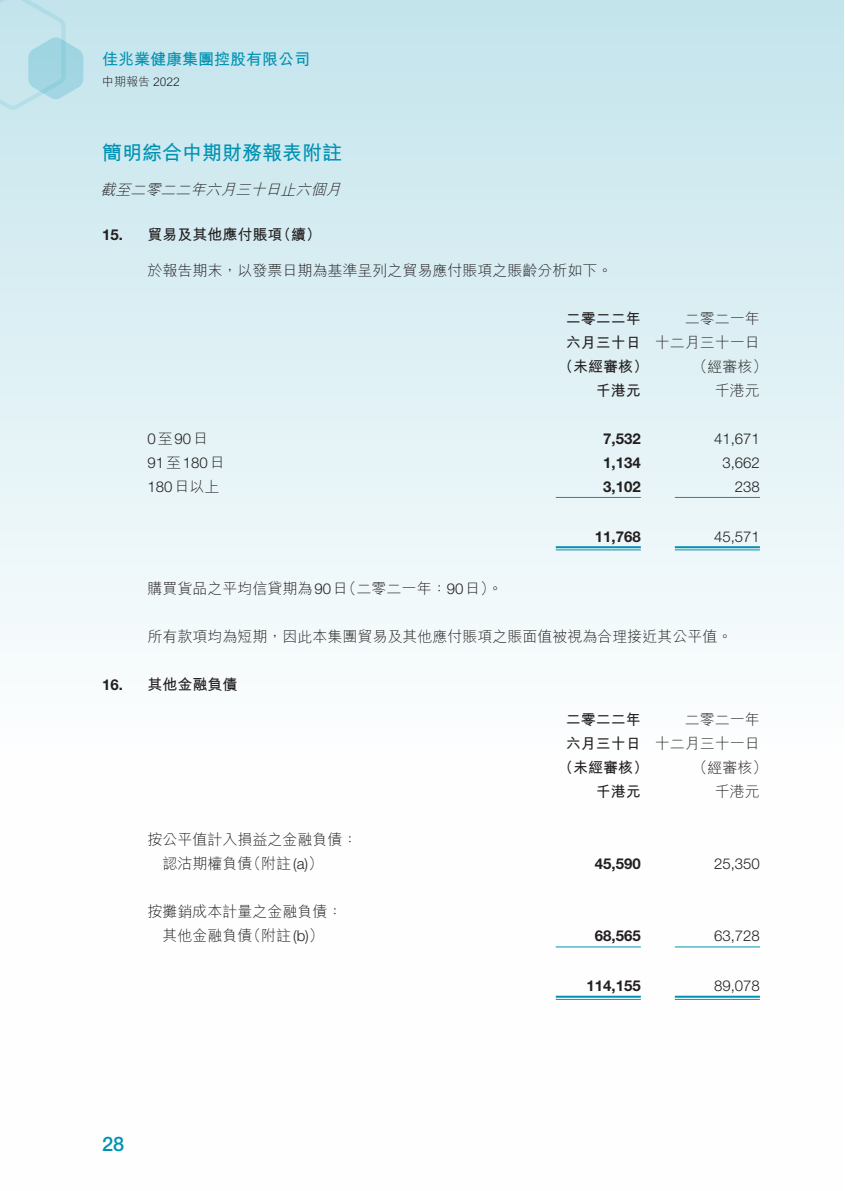
<style>
.page{position:relative;width:845px;height:1191px;background:#fff}
.page>*{position:absolute;margin:0;border:0;box-sizing:border-box;transform-origin:0 0}
.t1{font:700 20px "M Hei HK";color:#0092b3}
.t2{font:500 20px "Helvetica Neue LT Std";color:#0092b3}
.t3{font:700 16px "M Hei HK";color:#0092b3}
.Table_2_Colume{font:300 15px "M Hei HK";color:#231f20}
.body{font:300 15px "M Hei HK";color:#231f20}
.Table_2_Colume-2{font:300 15px "Helvetica Neue LT Std";color:#231f20}
.Table_2_Colume-3{font:700 15px "Helvetica Neue LT Std";color:#231f20}
.Table_2_Colume-4{font:700 15px "M Hei HK";color:#231f20}
.Subhead_2{font:700 15px "M Hei HK";color:#231f20}
.t4{font:italic 300 15px "M Hei HK";color:#231f20}
.t5{font:300 12px "M Hei HK";color:#231f20}
.s1{font-family:"Helvetica Neue LT Std"}
.s2{font-weight:700}
.s3{font-family:"M Hei HK"}
</style>
<div class="page">
<div style="left:0;top:0;width:843px;height:1191px;background:linear-gradient(to bottom,#cbe7ef,#fff)"></div>
<svg style="left:0;top:0;width:83px;height:114px;background:#bae0e9"></svg>
<hr style="left:556px;top:497px;width:85px;height:1px;background:#0092b3">
<hr style="left:675px;top:497px;width:85px;height:1px;background:#0092b3">
<hr style="left:556px;top:546px;width:85px;height:2px;background:#0092b3">
<hr style="left:556px;top:549px;width:85px;height:1px;background:#0092b3">
<hr style="left:675px;top:546px;width:85px;height:2px;background:#0092b3">
<hr style="left:675px;top:549px;width:85px;height:1px;background:#0092b3">
<hr style="left:556px;top:946px;width:85px;height:1px;background:#0092b3">
<hr style="left:675px;top:946px;width:85px;height:1px;background:#0092b3">
<hr style="left:556px;top:995px;width:85px;height:2px;background:#0092b3">
<hr style="left:556px;top:999px;width:85px;height:1px;background:#0092b3">
<hr style="left:675px;top:995px;width:85px;height:2px;background:#0092b3">
<hr style="left:675px;top:999px;width:85px;height:1px;background:#0092b3">
<p class="t3" style="left:102px;top:48px;width:210px">佳兆業健康集團控股有限公司</p>
<p class="t5" style="left:102px;top:75px;width:79px">中期報告 2022</p>
<h1 class="t1" style="left:102px;top:138px;width:242px">簡明綜合中期財務報表附註</h1>
<p class="t4" style="left:101px;top:182px;width:245px">截至二零二二年六月三十日止六個月</p>
<p class="Subhead_2" style="left:102px;top:224px;width:221px"><span class="s1">15.</span> 貿易及其他應付賬項（續）</p>
<p class="body" style="left:147px;top:262px;width:467px">於報告期末，以發票日期為基準呈列之貿易應付賬項之賬齡分析如下。</p>
<p class="Table_2_Colume-4" style="left:566px;top:307px;width:76px">二零二二年</p>
<p class="Table_2_Colume" style="left:685px;top:310px;width:76px">二零二一年</p>
<p class="Table_2_Colume" style="left:566px;top:334px;width:196px"><span class="s2">六月三十日</span> 十二月三十一日</p>
<p class="Table_2_Colume-4" style="left:558px;top:355px;width:91px">（未經審核）</p>
<p class="Table_2_Colume" style="left:692px;top:358px;width:76px">（經審核）</p>
<p class="Table_2_Colume-4" style="left:596px;top:379px;width:46px">千港元</p>
<p class="Table_2_Colume" style="left:715px;top:382px;width:46px">千港元</p>
<p class="Table_2_Colume-2" style="left:147px;top:429px;width:62px">0<span class="s3">至</span>90<span class="s3">日</span></p>
<p class="Table_2_Colume-3" style="left:603px;top:429px;width:39px">7,532</p>
<p class="Table_2_Colume-2" style="left:714px;top:429px;width:47px">41,671</p>
<p class="Table_2_Colume-2" style="left:147px;top:453px;width:79px">91<span class="s3">至</span>180<span class="s3">日</span></p>
<p class="Table_2_Colume-3" style="left:603px;top:453px;width:39px">1,134</p>
<p class="Table_2_Colume-2" style="left:722px;top:453px;width:39px">3,662</p>
<p class="Table_2_Colume-2" style="left:147px;top:477px;width:73px">180<span class="s3">日以上</span></p>
<p class="Table_2_Colume-3" style="left:603px;top:477px;width:39px">3,102</p>
<p class="Table_2_Colume-2" style="left:735px;top:477px;width:27px">238</p>
<p class="Table_2_Colume-3" style="left:595px;top:527px;width:47px">11,768</p>
<p class="Table_2_Colume-2" style="left:714px;top:527px;width:47px">45,571</p>
<p class="body" style="left:147px;top:580px;width:357px">購買貨品之平均信貸期為<span class="s1">90</span>日（二零二一年：<span class="s1">90</span>日）。</p>
<p class="body" style="left:147px;top:628px;width:587px">所有款項均為短期，因此本集團貿易及其他應付賬項之賬面值被視為合理接近其公平值。</p>
<p class="Subhead_2" style="left:102px;top:673px;width:137px"><span class="s1">16.</span> 其他金融負債</p>
<p class="Table_2_Colume-4" style="left:566px;top:708px;width:76px">二零二二年</p>
<p class="Table_2_Colume" style="left:685px;top:712px;width:76px">二零二一年</p>
<p class="Table_2_Colume" style="left:566px;top:736px;width:196px"><span class="s2">六月三十日</span> 十二月三十一日</p>
<p class="Table_2_Colume-4" style="left:558px;top:756px;width:91px">（未經審核）</p>
<p class="Table_2_Colume" style="left:692px;top:760px;width:76px">（經審核）</p>
<p class="Table_2_Colume-4" style="left:596px;top:780px;width:46px">千港元</p>
<p class="Table_2_Colume" style="left:715px;top:784px;width:46px">千港元</p>
<p class="Table_2_Colume" style="left:147px;top:832px;width:212px">按公平值計入損益之金融負債：</p>
<p class="Table_2_Colume" style="left:162px;top:856px;width:162px">認沽期權負債（附註<span class="s1">(a)</span>）</p>
<p class="Table_2_Colume-3" style="left:595px;top:854px;width:47px">45,590</p>
<p class="Table_2_Colume-2" style="left:714px;top:854px;width:47px">25,350</p>
<p class="Table_2_Colume" style="left:147px;top:904px;width:197px">按攤銷成本計量之金融負債：</p>
<p class="Table_2_Colume" style="left:162px;top:928px;width:163px">其他金融負債（附註<span class="s1">(b)</span>）</p>
<p class="Table_2_Colume-3" style="left:595px;top:926px;width:47px">68,565</p>
<p class="Table_2_Colume-2" style="left:714px;top:926px;width:47px">63,728</p>
<p class="Table_2_Colume-3" style="left:586px;top:976px;width:56px">114,155</p>
<p class="Table_2_Colume-2" style="left:714px;top:976px;width:47px">89,078</p>
<h1 class="t2" style="left:102px;top:1131px;width:24px">28</h1>
</div>
